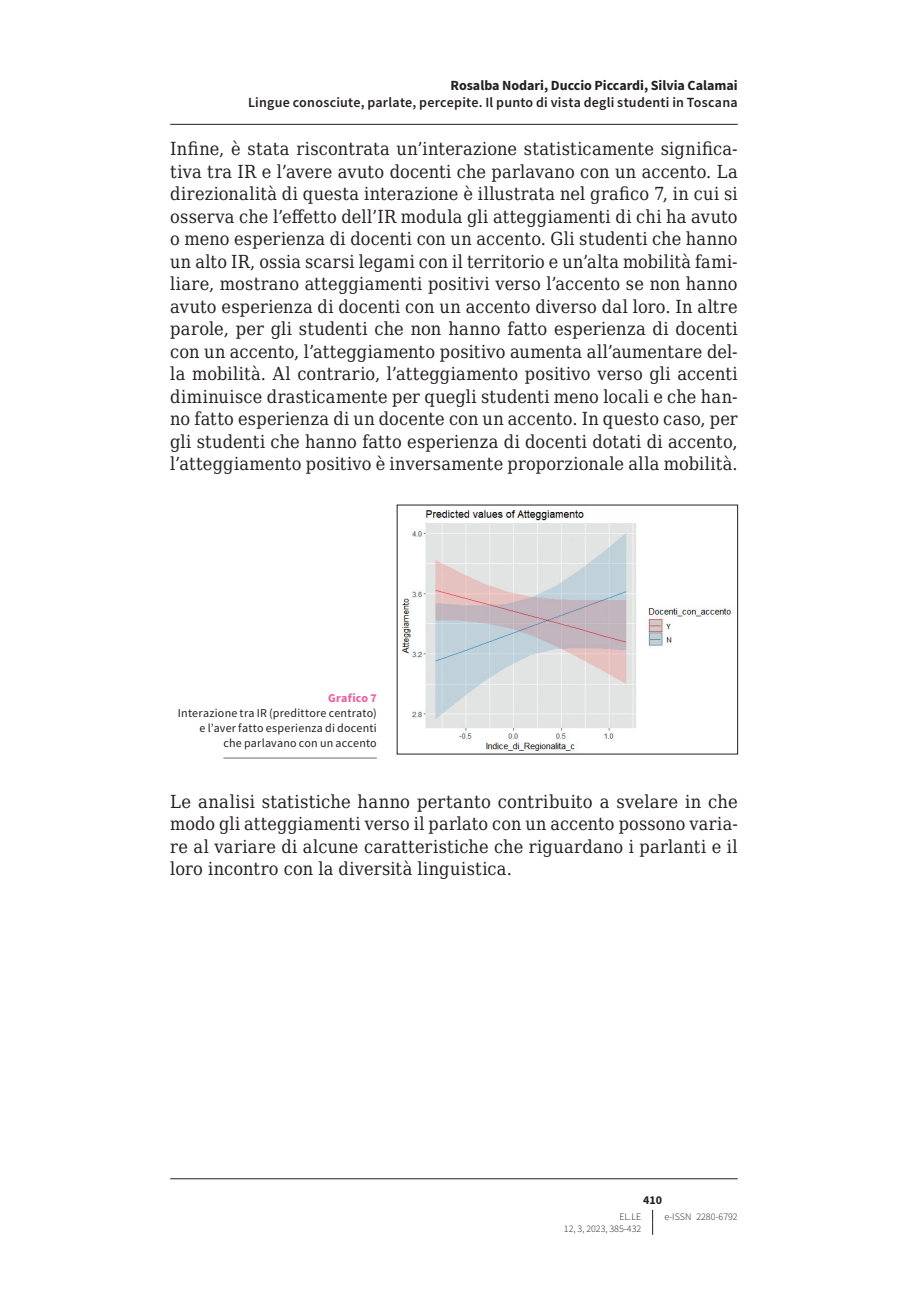
<style>
.page{position:relative;width:908px;height:1304px;background:#fff}
.page>*{position:absolute;margin:0;border:0;box-sizing:border-box;transform-origin:0 0}
.t1{font:18px/22.6px "DejaVu Serif Condensed";letter-spacing:.01em;color:#231f20;text-align:justify}
.t2{font:600 14px "Source Sans Pro";letter-spacing:.015em;color:#231f20}
.t3{font:700 14px "Source Sans Pro";color:#231f20}
.t4{font:12px/15px "Source Sans Pro";letter-spacing:.02em;color:#231f20;text-align:right}
.t5{font:700 12px "Source Sans Pro";letter-spacing:.025em;color:#ef59a1}
.t6{font:700 12px "Source Sans Pro";color:#231f20}
.t7{font:300 10px "Source Sans Pro";color:#231f20}
</style>
<div class="page">
<svg style="left:652px;top:1210px;width:1px;height:25px"></svg>
<img style="left:401px;top:510px;width:330px;height:242px">
<hr style="left:223px;top:758px;width:153px;height:1px;background:#6c6d70">
<hr style="left:170px;top:124px;width:567px;height:1px;background:#231f20">
<hr style="left:170px;top:1178px;width:567px;height:1px;background:#231f20">
<p class="t3" style="left:450px;top:76px;width:288px">Rosalba Nodari, Duccio Piccardi, Silvia Calamai</p>
<p class="t2" style="left:248px;top:94px;width:491px">Lingue conosciute, parlate, percepite. Il punto di vista degli studenti in Toscana</p>
<p class="t1" style="left:170px;top:137px;width:568px">Infine, è stata riscontrata un’interazione statisticamente significa‑ tiva tra IR e l’avere avuto docenti che parlavano con un accento. La direzionalità di questa interazione è illustrata nel grafico 7, in cui si osserva che l’effetto dell’IR modula gli atteggiamenti di chi ha avuto o meno esperienza di docenti con un accento. Gli studenti che hanno un alto IR, ossia scarsi legami con il territorio e un’alta mobilità fami‑ liare, mostrano atteggiamenti positivi verso l’accento se non hanno avuto esperienza di docenti con un accento diverso dal loro. In altre parole, per gli studenti che non hanno fatto esperienza di docenti con un accento, l’atteggiamento positivo aumenta all’aumentare del‑ la mobilità. Al contrario, l’atteggiamento positivo verso gli accenti diminuisce drasticamente per quegli studenti meno locali e che han‑ no fatto esperienza di un docente con un accento. In questo caso, per gli studenti che hanno fatto esperienza di docenti dotati di accento, l’atteggiamento positivo è inversamente proporzionale alla mobilità.</p>
<p class="t5" style="left:328px;top:689px;width:50px">Grafico 7</p>
<p class="t4" style="left:178px;top:705px;width:200px">Interazione tra IR (predittore centrato) e l’aver fatto esperienza di docenti<br>che parlavano con un accento</p>
<p class="t1" style="left:170px;top:790px;width:568px">Le analisi statistiche hanno pertanto contribuito a svelare in che modo gli atteggiamenti verso il parlato con un accento possono varia‑ re al variare di alcune caratteristiche che riguardano i parlanti e il loro incontro con la diversità linguistica.</p>
<p class="t6" style="left:642px;top:1192px;width:21px">410</p>
<p class="t7" style="left:619px;top:1210px;width:23px">EL.LE</p>
<p class="t7" style="left:664px;top:1210px;width:75px">e-ISSN 2280-6792</p>
<p class="t7" style="left:563px;top:1223px;width:79px">12, 3, 2023, 385-432</p>
</div>
